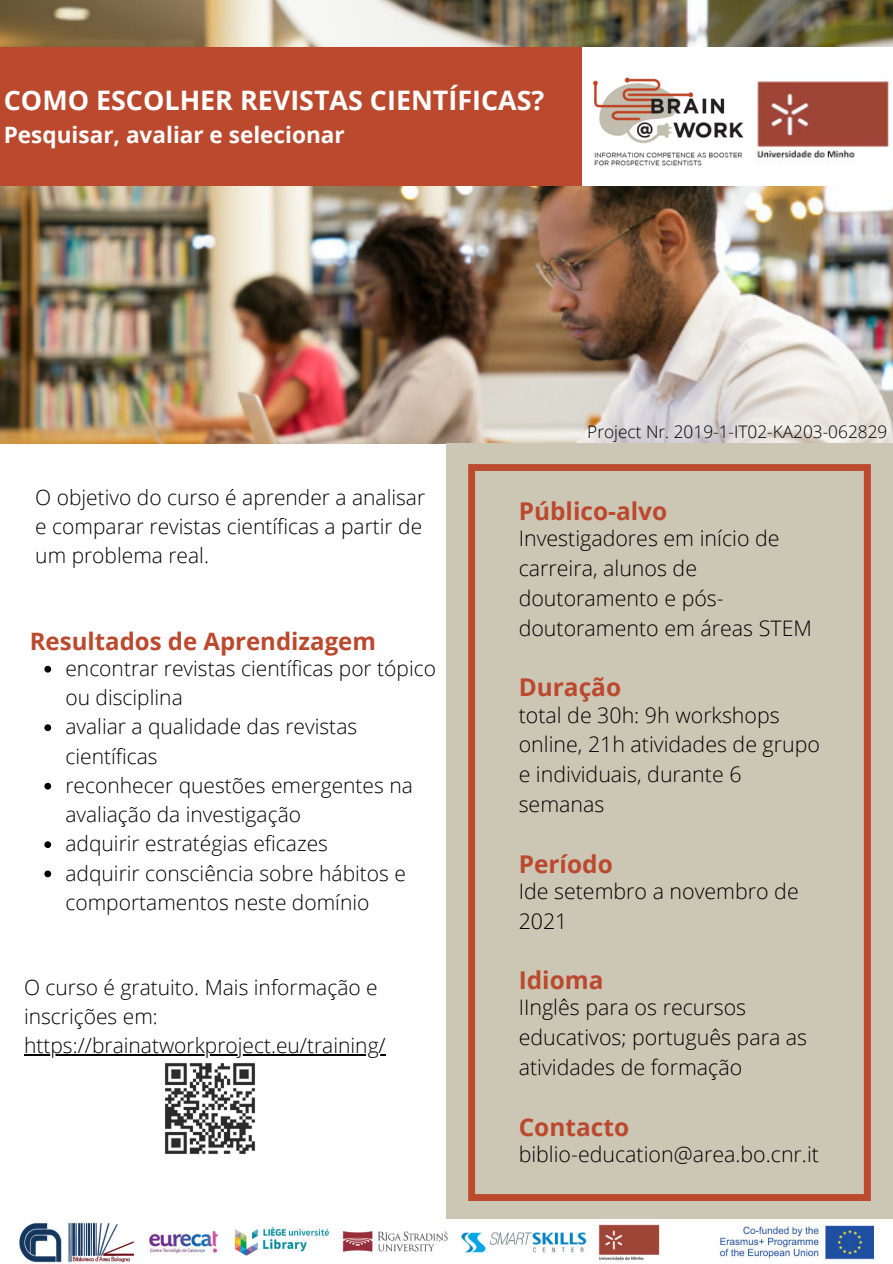
<style>
.page{position:relative;width:893px;height:1264px;background:#fff}
.page>*{position:absolute;margin:0;border:0;box-sizing:border-box;transform-origin:0 0}
.t1{font:700 26.85px "Open Sans";color:#fff}
.t2{font:700 24.45px "Open Sans";color:#bb492d}
.t3{font:700 24px "Open Sans";color:#bb492d}
.t4{font:700 22.5px "Open Sans";color:#fff}
.t5{font:300 21.45px/29.8px "Open Sans";color:#000}
.t6{font:300 21px/29.2px "Open Sans";color:#000}
.t7{font:300 17.25px "Open Sans";color:#000}
</style>
<div class="page">
<img style="left:19px;top:1218px;width:642px;height:44px">
<img style="left:712px;top:1218px;width:161px;height:42px">
<img style="left:0;top:0;width:892px;height:443px">
<div style="left:582px;top:47px;width:310px;height:138px;background:#fff"></div>
<div style="left:446px;top:443px;width:446px;height:775px;background:#ccc6b5"></div>
<svg style="left:468px;top:464px;width:402px;height:736px"></svg>
<div style="left:0;top:47px;width:582px;height:138px;background:#bb492d"></div>
<img style="left:592px;top:77px;width:152px;height:89px">
<svg style="left:44px;top:666px;width:7px;height:6px"></svg>
<svg style="left:44px;top:724px;width:7px;height:7px"></svg>
<svg style="left:44px;top:782px;width:7px;height:7px"></svg>
<svg style="left:44px;top:841px;width:7px;height:7px"></svg>
<svg style="left:44px;top:870px;width:7px;height:7px"></svg>
<img style="left:755px;top:80px;width:134px;height:78px">
<hr style="left:24px;top:1054px;width:362px;height:1px;background:#000">
<img style="left:165px;top:1063px;width:90px;height:91px">
<p class="t1" style="left:4px;top:81px;width:542px">COMO ESCOLHER REVISTAS CIENTÍFICAS?</p>
<p class="t4" style="left:4px;top:119px;width:342px">Pesquisar, avaliar e selecionar</p>
<p class="t7" style="left:587px;top:419px;width:301px">Project Nr. 2019-1-IT02-KA203-062829</p>
<p class="t6" style="left:35px;top:482px;width:391px">O objetivo do curso é aprender a analisar e comparar revistas científicas a partir de um problema real.</p>
<p class="t3" style="left:30px;top:624px;width:347px">Resultados de Aprendizagem</p>
<p class="t6" style="left:65px;top:653px;width:372px">encontrar revistas científicas por tópico ou disciplina</p>
<p class="t6" style="left:65px;top:711px;width:293px">avaliar a qualidade das revistas científicas</p>
<p class="t6" style="left:65px;top:770px;width:349px">reconhecer questões emergentes na avaliação da investigação</p>
<p class="t6" style="left:65px;top:828px;width:264px">adquirir estratégias eficazes</p>
<p class="t6" style="left:65px;top:857px;width:342px">adquirir consciência sobre hábitos e comportamentos neste domínio</p>
<p class="t6" style="left:24px;top:971px;width:355px">O curso é gratuito. Mais informação e inscrições em:</p>
<p class="t6" style="left:24px;top:1030px;width:363px">https://brainatworkproject.eu/training/</p>
<p class="t2" style="left:518px;top:494px;width:150px">Público-alvo</p>
<p class="t5" style="left:518px;top:523px;width:295px">Investigadores em início de carreira, alunos de doutoramento e pós&shy;doutoramento em áreas STEM</p>
<p class="t2" style="left:518px;top:669px;width:104px">Duração</p>
<p class="t5" style="left:518px;top:699px;width:303px">total de 30h: 9h workshops online, 21h atividades de grupo e individuais, durante 6 semanas</p>
<p class="t2" style="left:518px;top:846px;width:96px">Período</p>
<p class="t5" style="left:518px;top:875px;width:281px">Ide setembro a novembro de<br>2021</p>
<p class="t2" style="left:518px;top:963px;width:86px">Idioma</p>
<p class="t5" style="left:518px;top:992px;width:290px">IInglês para os recursos educativos; português para as atividades de formação</p>
<p class="t2" style="left:518px;top:1109px;width:112px">Contacto</p>
<p class="t5" style="left:518px;top:1138px;width:302px">biblio-education@area.bo.cnr.it</p>
</div>
